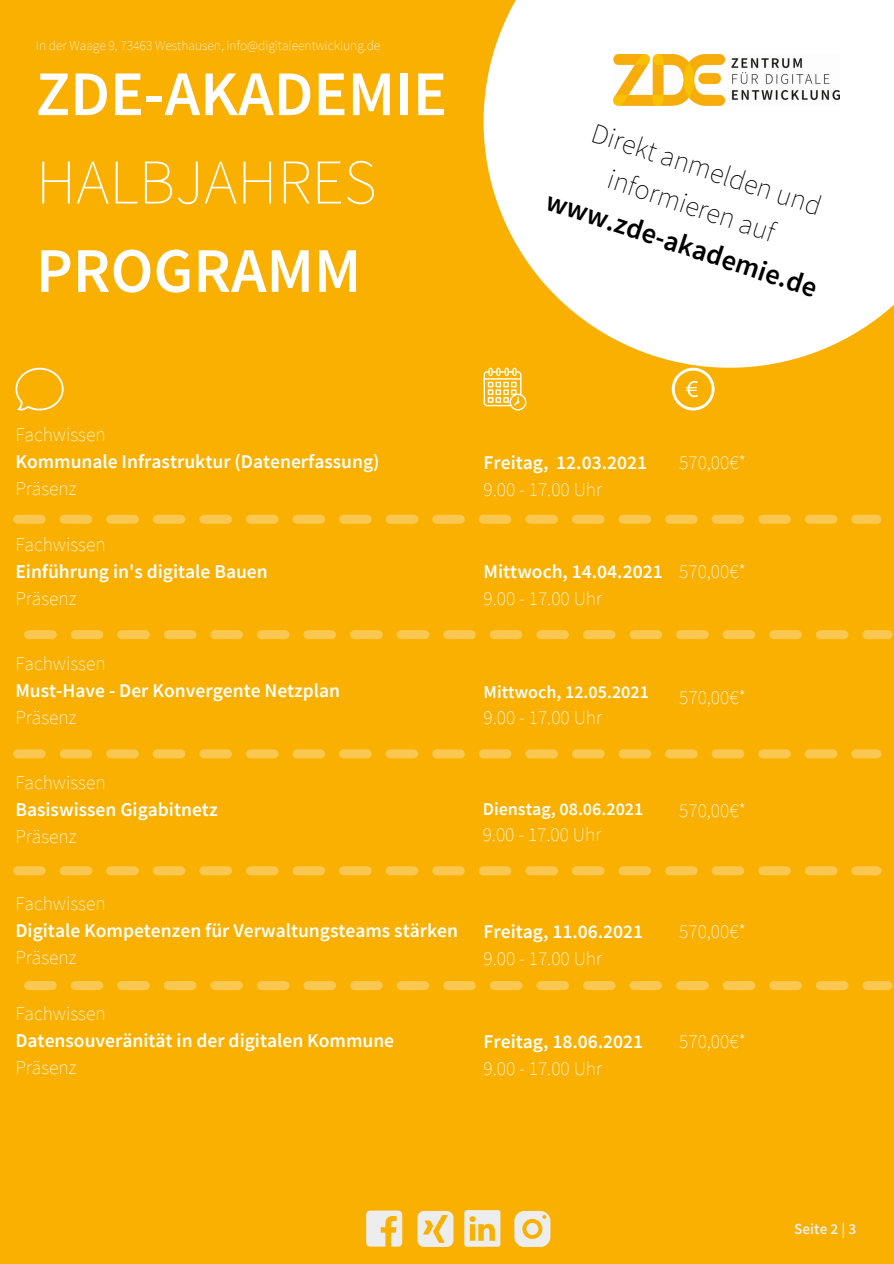
<style>
.page{position:relative;width:894px;height:1264px;background:#fff}
.page>*{position:absolute;margin:0;border:0;box-sizing:border-box;transform-origin:0 0}
.t1{font:600 63.6px "Source Sans Pro";color:#fff}
.t2{font:200 63.6px "Source Sans Pro";color:#fff}
.t3{font:200 28.5px/39.5px "Source Sans Pro";color:#000;text-align:center}
.t4{font:600 28.5px "Source Sans Pro";color:#000}
.t5{font:600 19.5px "Source Sans Pro";color:#fff}
.t6{font:200 19.5px "Source Sans Pro";color:#fff}
.t7{font:600 18px "Source Sans Pro";color:#fff}
.t8{font:600 15.3px "Source Sans Pro";color:#ededed}
.t9{font:200 13.5px "Source Sans Pro";color:#fff}
</style>
<div class="page">
<div style="left:0;top:0;width:893px;height:1263px;background:#f9b000"></div>
<svg style="left:464px;top:1210px;width:36px;height:36px"></svg>
<svg style="left:366px;top:1210px;width:36px;height:36px"></svg>
<svg style="left:417px;top:1210px;width:36px;height:36px"></svg>
<svg style="left:514px;top:1210px;width:36px;height:36px"></svg>
<svg style="left:13px;top:515px;width:868px;height:9px"></svg>
<svg style="left:671px;top:368px;width:43px;height:42px"></svg>
<svg style="left:483px;top:368px;width:43px;height:42px"></svg>
<svg style="left:15px;top:368px;width:49px;height:42px"></svg>
<svg style="left:24px;top:630px;width:868px;height:9px"></svg>
<svg style="left:13px;top:749px;width:868px;height:9px"></svg>
<svg style="left:24px;top:981px;width:868px;height:9px"></svg>
<svg style="left:13px;top:866px;width:868px;height:9px"></svg>
<svg style="left:483px;top:0;width:410px;height:368px;background:#fef4dd"></svg>
<img style="left:613px;top:54px;width:226px;height:52px">
<p class="t9" style="left:36px;top:37px;width:346px">In der Waage 9, 73463 Westhausen, info@digitaleentwicklung.de</p>
<p class="t1" style="left:36px;top:52px;width:412px">ZDE-AKADEMIE</p>
<p class="t2" style="left:36px;top:141px;width:342px">HALBJAHRES</p>
<p class="t1" style="left:36px;top:229px;width:327px">PROGRAMM</p>
<p class="t3" style="left:598px;top:113px;width:242px;rotate:18deg">Direkt anmelden und informieren auf</p>
<p class="t4" style="left:552px;top:182px;width:285px;rotate:18deg">www.zde-akademie.de</p>
<p class="t6" style="left:15px;top:422px;width:92px">Fachwissen</p>
<p class="t5" style="left:15px;top:449px;width:365px">Kommunale Infrastruktur (Datenerfassung)</p>
<p class="t6" style="left:15px;top:476px;width:63px">Präsenz</p>
<p class="t6" style="left:15px;top:532px;width:92px">Fachwissen</p>
<p class="t5" style="left:15px;top:559px;width:254px">Einführung in's digitale Bauen</p>
<p class="t6" style="left:15px;top:586px;width:63px">Präsenz</p>
<p class="t6" style="left:15px;top:650px;width:92px">Fachwissen</p>
<p class="t5" style="left:15px;top:677px;width:326px">Must-Have - Der Konvergente Netzplan</p>
<p class="t6" style="left:15px;top:704px;width:63px">Präsenz</p>
<p class="t6" style="left:15px;top:770px;width:92px">Fachwissen</p>
<p class="t5" style="left:15px;top:797px;width:204px">Basiswissen Gigabitnetz</p>
<p class="t6" style="left:15px;top:824px;width:63px">Präsenz</p>
<p class="t6" style="left:15px;top:891px;width:92px">Fachwissen</p>
<p class="t5" style="left:15px;top:918px;width:444px">Digitale Kompetenzen für Verwaltungsteams stärken</p>
<p class="t6" style="left:15px;top:945px;width:63px">Präsenz</p>
<p class="t6" style="left:15px;top:1000px;width:92px">Fachwissen</p>
<p class="t5" style="left:15px;top:1028px;width:380px">Datensouveränität in der digitalen Kommune</p>
<p class="t6" style="left:15px;top:1055px;width:63px">Präsenz</p>
<p class="t5" style="left:483px;top:449px;width:165px">Freitag, 12.03.2021</p>
<p class="t6" style="left:483px;top:476px;width:120px">9.00 - 17.00 Uhr</p>
<p class="t6" style="left:679px;top:449px;width:68px">570,00€*</p>
<p class="t5" style="left:483px;top:559px;width:181px">Mittwoch, 14.04.2021</p>
<p class="t6" style="left:483px;top:586px;width:120px">9.00 - 17.00 Uhr</p>
<p class="t6" style="left:679px;top:559px;width:68px">570,00€*</p>
<p class="t7" style="left:483px;top:680px;width:167px">Mittwoch, 12.05.2021</p>
<p class="t6" style="left:483px;top:705px;width:120px">9.00 - 17.00 Uhr</p>
<p class="t7" style="left:482px;top:797px;width:162px">Dienstag, 08.06.2021</p>
<p class="t6" style="left:482px;top:821px;width:120px">9.00 - 17.00 Uhr</p>
<p class="t6" style="left:679px;top:685px;width:68px">570,00€*</p>
<p class="t6" style="left:679px;top:797px;width:68px">570,00€*</p>
<p class="t5" style="left:483px;top:918px;width:161px">Freitag, 11.06.2021</p>
<p class="t6" style="left:483px;top:945px;width:120px">9.00 - 17.00 Uhr</p>
<p class="t5" style="left:483px;top:1028px;width:161px">Freitag, 18.06.2021</p>
<p class="t6" style="left:483px;top:1055px;width:120px">9.00 - 17.00 Uhr</p>
<p class="t6" style="left:679px;top:918px;width:68px">570,00€*</p>
<p class="t6" style="left:679px;top:1028px;width:68px">570,00€*</p>
<p class="t8" style="left:793px;top:1218px;width:64px">Seite 2 | 3</p>
</div>
